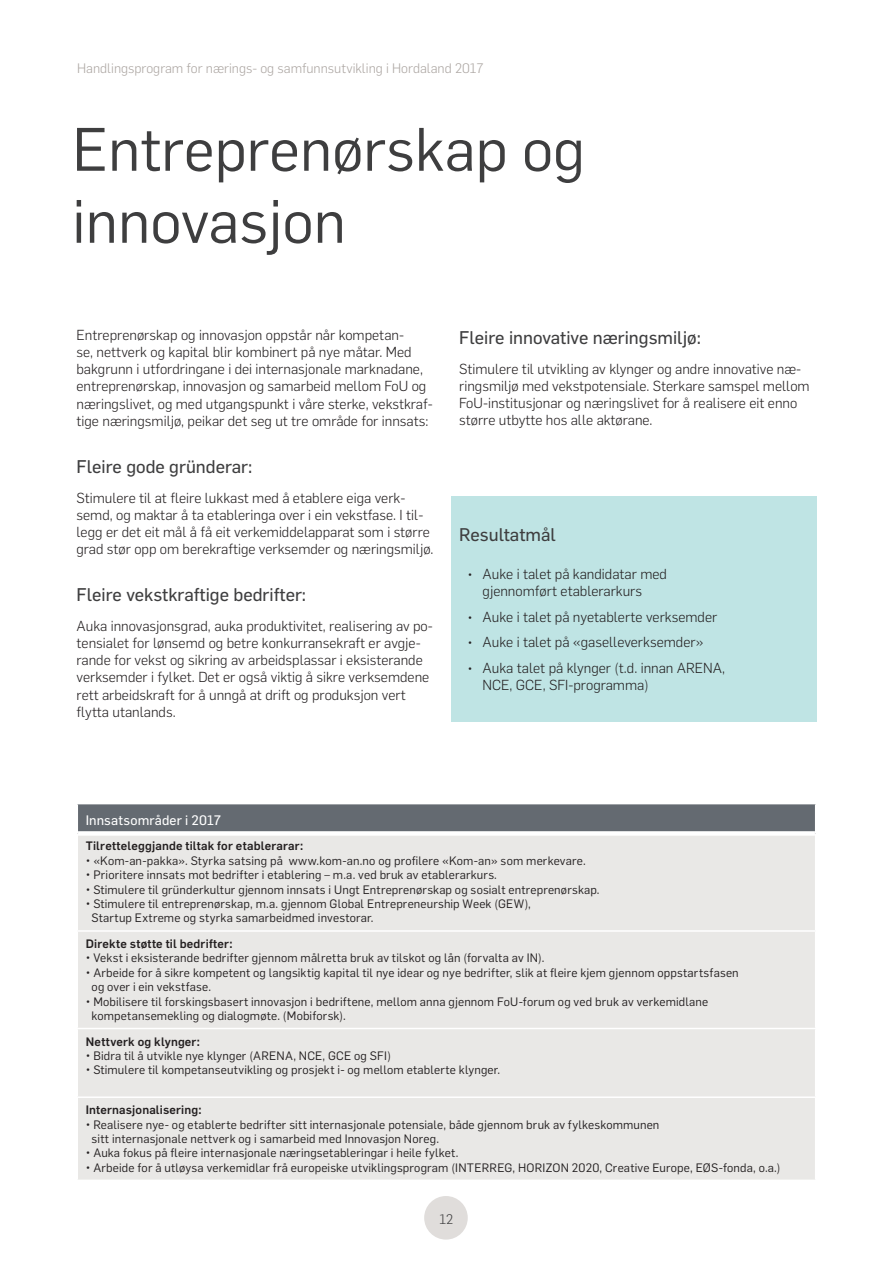
<style>
.page{position:relative;width:893px;height:1263px;background:#fff}
.page>*{position:absolute;margin:0;border:0;box-sizing:border-box;transform-origin:0 0}
.Kapitteltittel_-_1{font:60px/72px "Flama";color:#3e3e3f}
.Kapitteltittel_-_3{font:18px "Flama Basic";color:#3e3e3f}
.Brødtekst{font:300 14.25px/17.1px "Flama";color:#231f20}
.Bullets_brødtekst{font:300 14.25px/17.1px "Flama";color:#231f20}
.t1{font:300 13.5px "Flama";color:#aca6a2}
.Tabell_Head_1_White{font:13.5px "Flama Basic";letter-spacing:.01em;color:#fff}
.t2{font:300 13.5px "Flama";color:#3e3e3f}
.Tabell_text_Left{font:12px "Flama";letter-spacing:.015em;color:#231f20}
.Tabell_text_Left-2{font:500 12px "Flama";letter-spacing:.015em;color:#231f20}
.s1{font-weight:400;font-size:12px}
</style>
<div class="page">
<div style="left:451px;top:496px;width:365px;height:226px;background:#bfe4e4"></div>
<div style="left:424px;top:1196px;width:44px;height:43px;background:#e0dddb;border-radius:50%"></div>
<div style="left:77px;top:804px;width:739px;height:29px;background:#646a71"></div>
<div style="left:78px;top:836px;width:737px;height:343px;background:#e9e8e6"></div>
<svg style="left:815px;top:804px;width:1px;height:29px"></svg>
<hr style="left:77px;top:930px;width:739px;height:2px;background:#fff">
<hr style="left:77px;top:1028px;width:739px;height:1px;background:#fff">
<hr style="left:77px;top:1096px;width:739px;height:2px;background:#fff">
<svg style="left:77px;top:804px;width:1px;height:29px"></svg>
<div style="left:78px;top:831px;width:737px;height:5px;background:#fff"></div>
<p class="t1" style="left:77px;top:59px;width:408px">Handlingsprogram for nærings- og samfunnsutvikling i Hordaland 2017</p>
<p class="Kapitteltittel_-_1" style="left:72px;top:110px;width:514px">Entreprenørskap og innovasjon</p>
<p class="Brødtekst" style="left:77px;top:326px;width:358px">Entreprenørskap og innovasjon oppstår når kompetan-<br>se, nettverk og kapital blir kombinert på nye måtar. Med bakgrunn i utfordringane i dei internasjonale marknadane, entreprenørskap, innovasjon og samarbeid mellom FoU og næringslivet, og med utgangspunkt i våre sterke, vekstkraf&shy;tige næringsmiljø, peikar det seg ut tre område for innsats:</p>
<p class="Kapitteltittel_-_3" style="left:77px;top:454px;width:177px">Fleire gode gründerar:</p>
<p class="Brødtekst" style="left:77px;top:488px;width:358px">Stimulere til at fleire lukkast med å etablere eiga verk&shy;semd, og maktar å ta etableringa over i ein vekstfase. I til&shy;legg er det eit mål å få eit verkemiddelapparat som i større grad stør opp om berekraftige verksemder og næringsmiljø.</p>
<p class="Kapitteltittel_-_3" style="left:77px;top:582px;width:231px">Fleire vekstkraftige bedrifter:</p>
<p class="Brødtekst" style="left:77px;top:617px;width:358px">Auka innovasjonsgrad, auka produktivitet, realisering av po&shy;tensialet for lønsemd og betre konkurransekraft er avgje&shy;rande for vekst og sikring av arbeidsplassar i eksisterande verksemder i fylket. Det er også viktig å sikre verksemdene rett arbeidskraft for å unngå at drift og produksjon vert flytta utanlands.</p>
<p class="Kapitteltittel_-_3" style="left:459px;top:325px;width:243px">Fleire innovative næringsmiljø:</p>
<p class="Brødtekst" style="left:459px;top:359px;width:352px">Stimulere til utvikling av klynger og andre innovative næ&shy;ringsmiljø med vekstpotensiale. Sterkare samspel mellom FoU-institusjonar og næringslivet for å realisere eit enno større utbytte hos alle aktørane.</p>
<p class="Kapitteltittel_-_3" style="left:459px;top:522px;width:98px">Resultatmål</p>
<p class="Bullets_brødtekst" style="left:483px;top:565px;width:186px;text-indent:-15px"><span class="s1">•</span> Auke i talet på kandidatar med gjennomført etablerarkurs</p>
<p class="Bullets_brødtekst" style="left:468px;top:607px;width:251px"><span class="s1">•</span> Auke i talet på nyetablerte verksemder</p>
<p class="Bullets_brødtekst" style="left:468px;top:633px;width:237px"><span class="s1">•</span> Auke i talet på «gaselleverksemder»</p>
<p class="Bullets_brødtekst" style="left:483px;top:659px;width:244px;text-indent:-15px"><span class="s1">•</span> Auka talet på klynger (t.d. innan ARENA,<br>NCE, GCE, SFI-programma)</p>
<p class="Tabell_Head_1_White" style="left:86px;top:811px;width:137px">Innsatsområder i 2017</p>
<p class="Tabell_text_Left-2" style="left:86px;top:837px;width:219px">Tilretteleggjande tiltak for etablerarar:</p>
<p class="Tabell_text_Left" style="left:86px;top:852px;width:501px">• «Kom-an-pakka». Styrka satsing på www.kom-an.no og profilere «Kom-an» som merkevare.</p>
<p class="Tabell_text_Left" style="left:86px;top:867px;width:413px">• Prioritere innsats mot bedrifter i etablering – m.a. ved bruk av etablerarkurs.</p>
<p class="Tabell_text_Left" style="left:86px;top:881px;width:515px">• Stimulere til gründerkultur gjennom innsats i Ungt Entreprenørskap og sosialt entreprenørskap.</p>
<p class="Tabell_text_Left" style="left:86px;top:895px;width:447px">• Stimulere til entreprenørskap, m.a. gjennom Global Entrepreneurship Week (GEW),</p>
<p class="Tabell_text_Left" style="left:92px;top:910px;width:284px">Startup Extreme og styrka samarbeidmed investorar.</p>
<p class="Tabell_text_Left-2" style="left:86px;top:935px;width:148px">Direkte støtte til bedrifter:</p>
<p class="Tabell_text_Left" style="left:86px;top:950px;width:460px">• Vekst i eksisterande bedrifter gjennom målretta bruk av tilskot og lån (forvalta av IN).</p>
<p class="Tabell_text_Left" style="left:86px;top:964px;width:654px">• Arbeide for å sikre kompetent og langsiktig kapital til nye idear og nye bedrifter, slik at fleire kjem gjennom oppstartsfasen</p>
<p class="Tabell_text_Left" style="left:92px;top:979px;width:121px">og over i ein vekstfase.</p>
<p class="Tabell_text_Left" style="left:86px;top:993px;width:624px">• Mobilisere til forskingsbasert innovasjon i bedriftene, mellom anna gjennom FoU-forum og ved bruk av verkemidlane</p>
<p class="Tabell_text_Left" style="left:92px;top:1007px;width:256px">kompetansemekling og dialogmøte. (Mobiforsk).</p>
<p class="Tabell_text_Left-2" style="left:86px;top:1032px;width:116px">Nettverk og klynger:</p>
<p class="Tabell_text_Left" style="left:86px;top:1047px;width:307px">• Bidra til å utvikle nye klynger (ARENA, NCE, GCE og SFI)</p>
<p class="Tabell_text_Left" style="left:86px;top:1062px;width:416px">• Stimulere til kompetanseutvikling og prosjekt i- og mellom etablerte klynger.</p>
<p class="Tabell_text_Left-2" style="left:86px;top:1101px;width:117px">Internasjonalisering:</p>
<p class="Tabell_text_Left" style="left:86px;top:1116px;width:575px">• Realisere nye- og etablerte bedrifter sitt internasjonale potensiale, både gjennom bruk av fylkeskommunen</p>
<p class="Tabell_text_Left" style="left:92px;top:1130px;width:349px">sitt internasjonale nettverk og i samarbeid med Innovasjon Noreg.</p>
<p class="Tabell_text_Left" style="left:86px;top:1145px;width:374px">• Auka fokus på fleire internasjonale næringsetableringar i heile fylket.</p>
<p class="Tabell_text_Left" style="left:86px;top:1159px;width:696px">• Arbeide for å utløysa verkemidlar frå europeiske utviklingsprogram (INTERREG, HORIZON 2020, Creative Europe, EØS-fonda, o.a.)</p>
<p class="t2" style="left:439px;top:1210px;width:15px">12</p>
</div>
